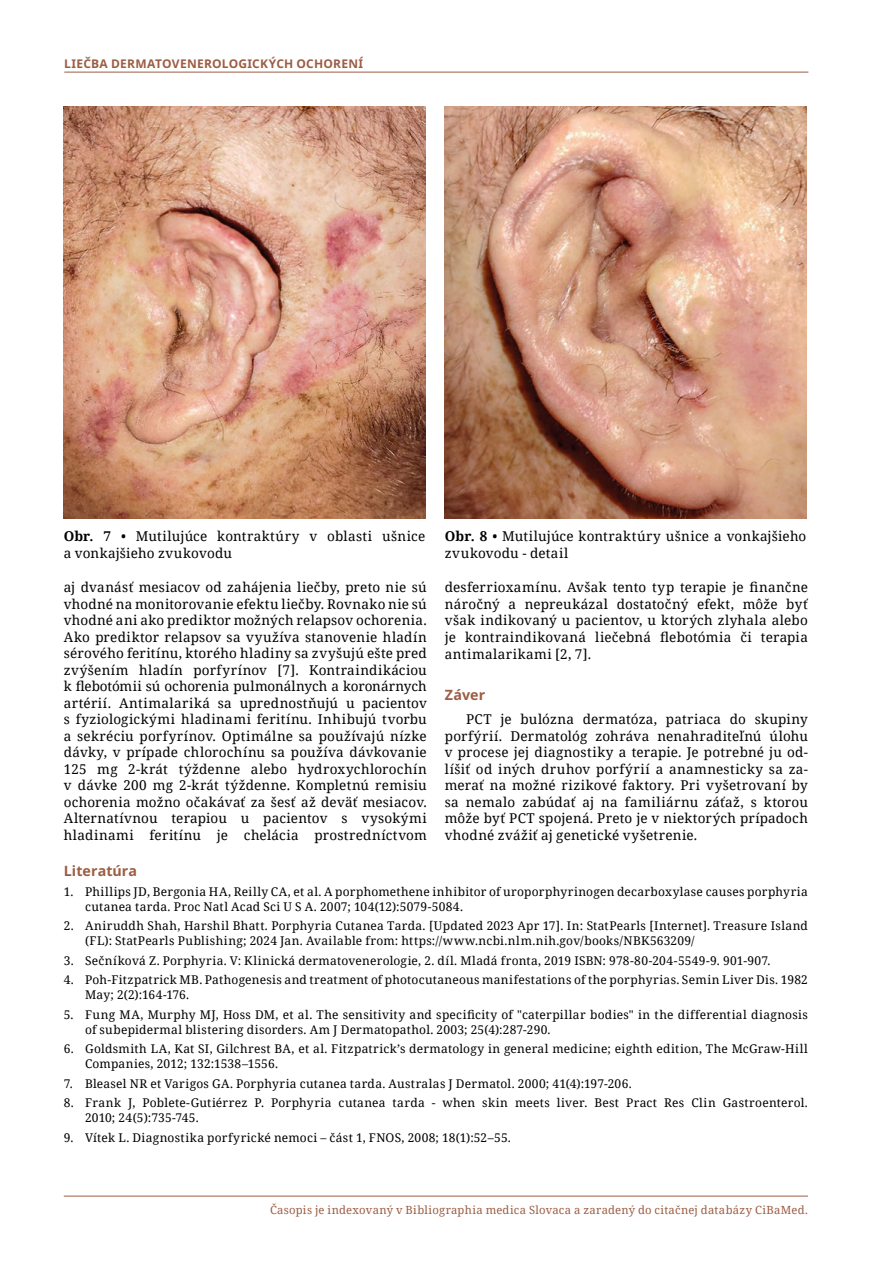
<style>
.page{position:relative;width:893px;height:1263px;background:#fff}
.page>*{position:absolute;margin:0;border:0;box-sizing:border-box;transform-origin:0 0}
.t1{font:700 14.25px "Noto Sans";letter-spacing:.005em;color:#9c5d43}
.t2{font:13.5px/16.5px "Noto Serif";letter-spacing:.02em;color:#000;text-align:justify}
.t3{font:12px/15px "Noto Serif";letter-spacing:.02em;color:#000}
.t4{font:700 12px "Noto Sans";letter-spacing:.02em;color:#9c5d43}
.t5{font:11.25px "Noto Serif";letter-spacing:.025em;color:#9c5d43}
.s1{font-weight:700}
</style>
<div class="page">
<hr style="left:64px;top:72px;width:744px;height:1px;background:#9c5d43">
<hr style="left:64px;top:1196px;width:744px;height:1px;background:#9c5d43">
<img style="left:64px;top:106px;width:361px;height:413px">
<img style="left:445px;top:106px;width:361px;height:413px">
<p class="t4" style="left:64px;top:57px;width:301px">LIEČBA DERMATOVENEROLOGICKÝCH OCHORENÍ</p>
<p class="t2" style="left:64px;top:527px;width:363px;line-height:17.2px"><span class="s1">Obr. 7</span> • Mutilujúce kontraktúry v oblasti ušnice a vonkajšieho zvukovodu</p>
<p class="t2" style="left:445px;top:527px;width:363px;line-height:17.2px"><span class="s1">Obr. 8</span> • Mutilujúce kontraktúry ušnice a vonkajšieho zvukovodu - detail</p>
<p class="t2" style="left:445px;top:579px;width:365px">desferrioxamínu. Avšak tento typ terapie je finančne náročný a nepreukázal dostatočný efekt, môže byť však indikovaný u pacientov, u ktorých zlyhala alebo je kontraindikovaná liečebná flebotómia či terapia antimalarikami [2, 7].</p>
<p class="t1" style="left:445px;top:687px;width:42px">Záver</p>
<p class="t2" style="left:445px;top:711px;width:365px;text-indent:21px">PCT je bulózna dermatóza, patriaca do skupiny porfýrií. Dermatológ zohráva nenahraditeľnú úlohu v procese jej diagnostiky a terapie. Je potrebné ju od&shy;líšiť od iných druhov porfýrií a anamnesticky sa za&shy;merať na možné rizikové faktory. Pri vyšetrovaní by sa nemalo zabúdať aj na familiárnu záťaž, s ktorou môže byť PCT spojená. Preto je v niektorých prípadoch vhodné zvážiť aj genetické vyšetrenie.</p>
<p class="t1" style="left:64px;top:863px;width:75px">Literatúra</p>
<p class="t3" style="left:85px;top:883px;width:724px;text-indent:-21px">1. Phillips JD, Bergonia HA, Reilly CA, et al. A porphomethene inhibitor of uroporphyrinogen decarboxylase causes porphyria cutanea tarda. Proc Natl Acad Sci U S A. 2007; 104(12):5079-5084.</p>
<p class="t3" style="left:85px;top:918px;width:724px;text-indent:-21px">2. Aniruddh Shah, Harshil Bhatt. Porphyria Cutanea Tarda. [Updated 2023 Apr 17]. In: StatPearls [Internet]. Treasure Island (FL): StatPearls Publishing; 2024 Jan. Available from: https://www.ncbi.nlm.nih.gov/books/NBK563209/</p>
<p class="t3" style="left:64px;top:952px;width:708px">3. Sečníková Z. Porphyria. V: Klinická dermatovenerologie, 2. díl. Mladá fronta, 2019 ISBN: 978-80-204-5549-9. 901-907.</p>
<p class="t3" style="left:85px;top:972px;width:724px;text-indent:-21px">4. Poh-Fitzpatrick MB. Pathogenesis and treatment of photocutaneous manifestations of the porphyrias. Semin Liver Dis. 1982<br>May; 2(2):164-176.</p>
<p class="t3" style="left:85px;top:1006px;width:724px;text-indent:-21px">5. Fung MA, Murphy MJ, Hoss DM, et al. The sensitivity and specificity of "caterpillar bodies" in the differential diagnosis of subepidermal blistering disorders. Am J Dermatopathol. 2003; 25(4):287-290.</p>
<p class="t3" style="left:85px;top:1041px;width:724px;text-indent:-21px">6. Goldsmith LA, Kat SI, Gilchrest BA, et al. Fitzpatrick’s dermatology in general medicine; eighth edition, The McGraw-Hill<br>Companies, 2012; 132:1538–1556.</p>
<p class="t3" style="left:64px;top:1075px;width:569px">7. Bleasel NR et Varigos GA. Porphyria cutanea tarda. Australas J Dermatol. 2000; 41(4):197-206.</p>
<p class="t3" style="left:85px;top:1095px;width:724px;text-indent:-21px">8. Frank J, Poblete-Gutiérrez P. Porphyria cutanea tarda - when skin meets liver. Best Pract Res Clin Gastroenterol.<br>2010; 24(5):735-745.</p>
<p class="t3" style="left:64px;top:1129px;width:449px">9. Vítek L. Diagnostika porfyrické nemoci – část 1, FNOS, 2008; 18(1):52–55.</p>
<p class="t2" style="left:64px;top:579px;width:365px">aj dvanásť mesiacov od zahájenia liečby, preto nie sú vhodné na monitorovanie efektu liečby. Rovnako nie sú vhodné ani ako prediktor možných relapsov ochorenia.<br>Ako prediktor relapsov sa využíva stanovenie hladín sérového feritínu, ktorého hladiny sa zvyšujú ešte pred zvýšením hladín porfyrínov [7]. Kontraindikáciou k flebotómii sú ochorenia pulmonálnych a koronárnych artérií. Antimalariká sa uprednostňujú u pacientov s fyziologickými hladinami feritínu. Inhibujú tvorbu a sekréciu porfyrínov. Optimálne sa používajú nízke dávky, v prípade chlorochínu sa používa dávkovanie 125 mg 2-krát týždenne alebo hydroxychlorochín v dávke 200 mg 2-krát týždenne. Kompletnú remisiu ochorenia možno očakávať za šesť až deväť mesiacov.<br>Alternatívnou terapiou u pacientov s vysokými hladinami feritínu je chelácia prostredníctvom</p>
<p class="t5" style="left:270px;top:1202px;width:539px">Časopis je indexovaný v Bibliographia medica Slovaca a zaradený do citačnej databázy CiBaMed.</p>
</div>
